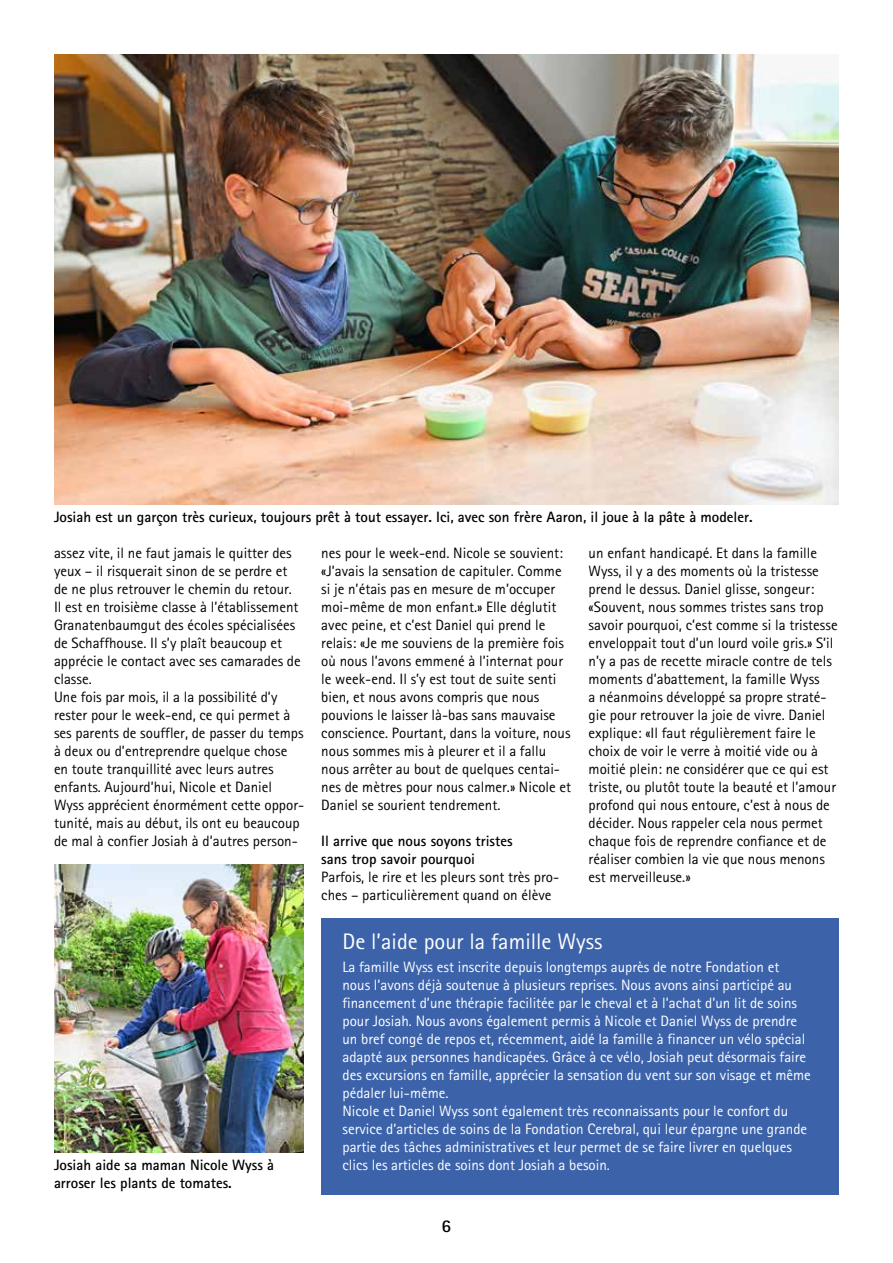
<style>
.page{position:relative;width:893px;height:1263px;background:#fff}
.page>*{position:absolute;margin:0;border:0;box-sizing:border-box;transform-origin:0 0}
.t1{font:22.5px "Rotis Sans Serif";color:#fff}
.t2{font:700 18px "Rotis Sans Serif";color:#000}
.t3{font:15px/18px "Rotis Sans Serif";color:#000}
.t4{font:15px/18px "Rotis Sans Serif";color:#fff}
.t5{font:700 15px/18px "Rotis Sans Serif";color:#000}
</style>
<div class="page">
<div style="left:322px;top:918px;width:517px;height:277px;background:#3c63aa"></div>
<img style="left:54px;top:54px;width:785px;height:450px">
<img style="left:54px;top:864px;width:250px;height:288px">
<p class="t5" style="left:54px;top:508px;width:700px">Josiah est un garçon très curieux, toujours prêt à tout essayer. Ici, avec son frère Aaron, il joue à la pâte à modeler.</p>
<p class="t3" style="left:54px;top:544px;width:252px">assez vite, il ne faut jamais le quitter des yeux – il risquerait sinon de se perdre et de ne plus retrouver le chemin du retour.<br>Il est en troisième classe à l’établissement Granatenbaumgut des écoles spécialisées de Schaffhouse. Il s’y plaît beaucoup et apprécie le contact avec ses camarades de classe.<br>Une fois par mois, il a la possibilité d’y rester pour le week-end, ce qui permet à ses parents de souffler, de passer du temps à deux ou d’entreprendre quelque chose en toute tranquillité avec leurs autres enfants. Aujourd’hui, Nicole et Daniel Wyss apprécient énormément cette oppor&shy;tunité, mais au début, ils ont eu beaucoup de mal à confier Josiah à d’autres person-</p>
<p class="t3" style="left:321px;top:544px;width:251px">nes pour le week-end. Nicole se souvient: «J’avais la sensation de capituler. Comme si je n’étais pas en mesure de m’occuper moi-même de mon enfant.» Elle déglutit avec peine, et c’est Daniel qui prend le relais: «Je me souviens de la première fois où nous l’avons emmené à l’internat pour le week-end. Il s’y est tout de suite senti bien, et nous avons compris que nous pouvions le laisser là-bas sans mauvaise conscience. Pourtant, dans la voiture, nous nous sommes mis à pleurer et il a fallu nous arrêter au bout de quelques centai&shy;nes de mètres pour nous calmer.» Nicole et Daniel se sourient tendrement.</p>
<p class="t5" style="left:321px;top:832px;width:193px">Il arrive que nous soyons tristes sans trop savoir pourquoi</p>
<p class="t3" style="left:321px;top:868px;width:239px">Parfois, le rire et les pleurs sont très pro&shy;ches – particulièrement quand on élève</p>
<p class="t3" style="left:589px;top:544px;width:251px">un enfant handicapé. Et dans la famille Wyss, il y a des moments où la tristesse prend le dessus. Daniel glisse, songeur: «Souvent, nous sommes tristes sans trop savoir pourquoi, c’est comme si la tristesse enveloppait tout d’un lourd voile gris.» S’il n’y a pas de recette miracle contre de tels moments d’abattement, la famille Wyss<br>a néanmoins développé sa propre straté&shy;gie pour retrouver la joie de vivre. Daniel explique: «Il faut régulièrement faire le choix de voir le verre à moitié vide ou à moitié plein: ne considérer que ce qui est triste, ou plutôt toute la beauté et l’amour profond qui nous entoure, c’est à nous de décider. Nous rappeler cela nous permet chaque fois de reprendre confiance et de réaliser combien la vie que nous menons est merveilleuse.»</p>
<p class="t5" style="left:54px;top:1156px;width:222px">Josiah aide sa maman Nicole Wyss à arroser les plants de tomates.</p>
<h1 class="t1" style="left:342px;top:928px;width:261px">De l’aide pour la famille Wyss</h1>
<p class="t4" style="left:342px;top:958px;width:470px">La famille Wyss est inscrite depuis longtemps auprès de notre Fondation et<br>nous l’avons déjà soutenue à plusieurs reprises. Nous avons ainsi participé au financement d’une thérapie facilitée par le cheval et à l’achat d’un lit de soins pour Josiah. Nous avons également permis à Nicole et Daniel Wyss de prendre un bref congé de repos et, récemment, aidé la famille à financer un vélo spécial adapté aux personnes handicapées. Grâce à ce vélo, Josiah peut désormais faire des excursions en famille, apprécier la sensation du vent sur son visage et même pédaler lui-même.<br>Nicole et Daniel Wyss sont également très reconnaissants pour le confort du service d’articles de soins de la Fondation Cerebral, qui leur épargne une grande partie des tâches administratives et leur permet de se faire livrer en quelques clics les articles de soins dont Josiah a besoin.</p>
<p class="t2" style="left:442px;top:1214px;width:11px">6</p>
</div>
